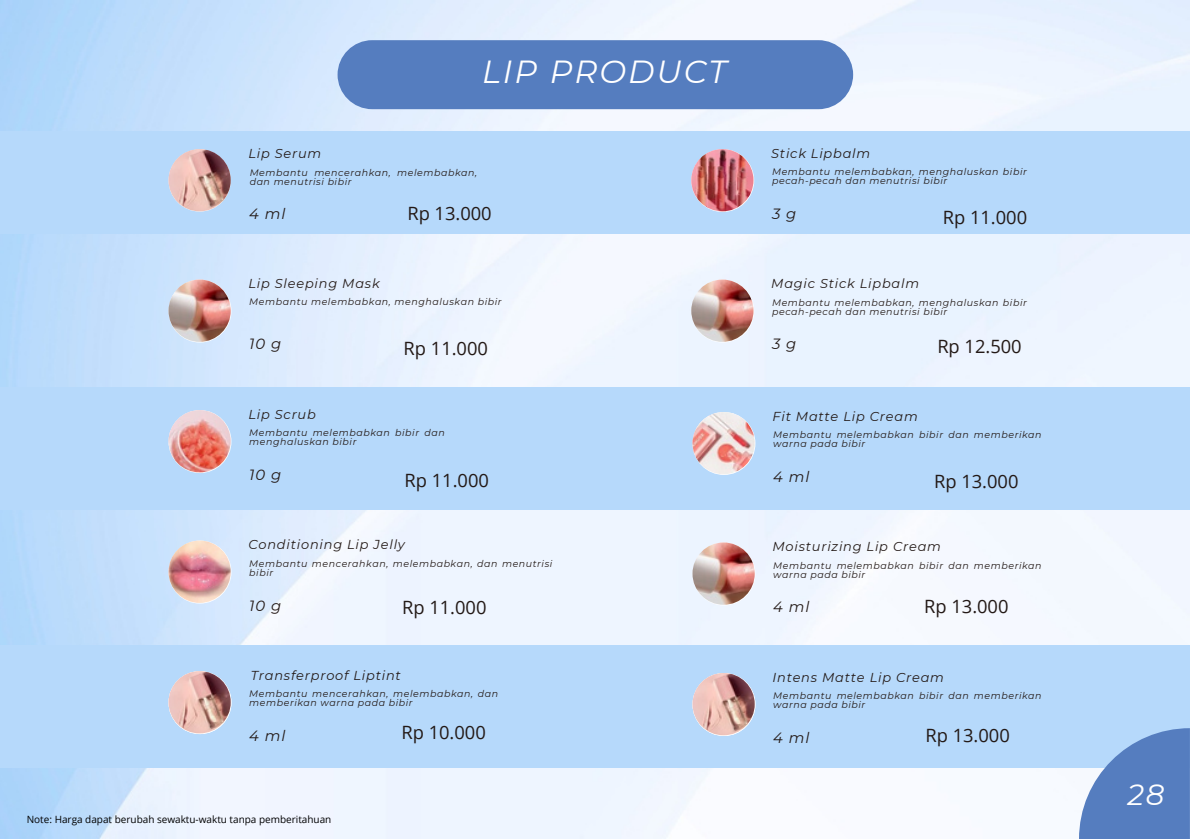
<style>
.page{position:relative;width:1190px;height:839px;background:#fff}
.page>*{position:absolute;margin:0;border:0;box-sizing:border-box;transform-origin:0 0}
.t1{font:italic 31.8px "Montserrat";letter-spacing:.06em;color:#fff}
.t2{font:italic 29.2px "Montserrat";color:#fff}
.t3{font:18.4px "Open Sans";color:#231916}
.t4{font:italic 14.8px "Montserrat";letter-spacing:.06em;color:#231916}
.t5{font:italic 13px "Montserrat";letter-spacing:.06em;color:#231916}
.t6{font:10px "Open Sans";color:#000}
.t7{font:italic 9.4px/9px "Montserrat";letter-spacing:.06em;color:#231916}
</style>
<div class="page">
<img style="left:0;top:1px;width:1190px;height:837px">
<div style="left:0;top:387px;width:1190px;height:123px;background:#b6d9fb"></div>
<div style="left:0;top:645px;width:1190px;height:122px;background:#b6d9fb"></div>
<div style="left:0;top:131px;width:1190px;height:102px;background:#b6d9fb"></div>
<div style="left:338px;top:40px;width:515px;height:69px;background:#557dbf;border-radius:35px"></div>
<img style="left:168px;top:149px;width:63px;height:62px;border-radius:50%">
<img style="left:168px;top:540px;width:63px;height:63px;border-radius:50%">
<svg style="left:691px;top:149px;width:63px;height:63px"></svg>
<img style="left:691px;top:149px;width:62px;height:62px;border-radius:50%">
<img style="left:691px;top:279px;width:62px;height:63px;border-radius:50%">
<img style="left:692px;top:412px;width:63px;height:62px;border-radius:50%">
<img style="left:168px;top:410px;width:63px;height:62px;border-radius:50%">
<img style="left:168px;top:279px;width:63px;height:63px;border-radius:50%">
<img style="left:692px;top:673px;width:63px;height:62px;border-radius:50%">
<img style="left:168px;top:671px;width:63px;height:62px;border-radius:50%">
<img style="left:692px;top:542px;width:63px;height:62px;border-radius:50%">
<svg style="left:1079px;top:728px;width:111px;height:110px"></svg>
<p class="t1" style="left:482px;top:53px;width:246px">LIP PRODUCT</p>
<p class="t5" style="left:248px;top:145px;width:74px">Lip Serum</p>
<p class="t5" style="left:771px;top:145px;width:101px">Stick Lipbalm</p>
<p class="t7" style="left:250px;top:168px;width:229px">Membantu mencerahkan, melembabkan, dan menutrisi bibir</p>
<p class="t7" style="left:772px;top:167px;width:256px">Membantu melembabkan, menghaluskan bibir pecah-pecah dan menutrisi bibir</p>
<p class="t4" style="left:249px;top:205px;width:38px">4 ml</p>
<p class="t3" style="left:407px;top:200px;width:86px">Rp 13.000</p>
<p class="t4" style="left:772px;top:205px;width:26px">3 g</p>
<p class="t3" style="left:943px;top:204px;width:86px">Rp 11.000</p>
<p class="t5" style="left:248px;top:275px;width:133px">Lip Sleeping Mask</p>
<p class="t5" style="left:771px;top:275px;width:149px">Magic Stick Lipbalm</p>
<p class="t7" style="left:249px;top:297px;width:254px">Membantu melembabkan, menghaluskan bibir</p>
<p class="t7" style="left:772px;top:298px;width:256px">Membantu melembabkan, menghaluskan bibir pecah-pecah dan menutrisi bibir</p>
<p class="t4" style="left:249px;top:335px;width:33px">10 g</p>
<p class="t3" style="left:404px;top:335px;width:86px">Rp 11.000</p>
<p class="t4" style="left:772px;top:335px;width:26px">3 g</p>
<p class="t3" style="left:937px;top:333px;width:86px">Rp 12.500</p>
<p class="t5" style="left:248px;top:406px;width:69px">Lip Scrub</p>
<p class="t5" style="left:772px;top:408px;width:147px">Fit Matte Lip Cream</p>
<p class="t7" style="left:249px;top:428px;width:197px">Membantu melembabkan bibir dan menghaluskan bibir</p>
<p class="t7" style="left:773px;top:430px;width:270px">Membantu melembabkan bibir dan memberikan warna pada bibir</p>
<p class="t4" style="left:249px;top:465px;width:33px">10 g</p>
<p class="t3" style="left:405px;top:467px;width:86px">Rp 11.000</p>
<p class="t4" style="left:773px;top:467px;width:38px">4 ml</p>
<p class="t3" style="left:934px;top:468px;width:86px">Rp 13.000</p>
<p class="t5" style="left:248px;top:536px;width:158px">Conditioning Lip Jelly</p>
<p class="t5" style="left:772px;top:538px;width:170px">Moisturizing Lip Cream</p>
<p class="t7" style="left:249px;top:559px;width:305px">Membantu mencerahkan, melembabkan, dan menutrisi bibir</p>
<p class="t7" style="left:773px;top:561px;width:270px">Membantu melembabkan bibir dan memberikan warna pada bibir</p>
<p class="t4" style="left:249px;top:596px;width:33px">10 g</p>
<p class="t3" style="left:402px;top:594px;width:86px">Rp 11.000</p>
<p class="t4" style="left:773px;top:598px;width:38px">4 ml</p>
<p class="t3" style="left:924px;top:593px;width:86px">Rp 13.000</p>
<p class="t5" style="left:251px;top:667px;width:152px">Transferproof Liptint</p>
<p class="t5" style="left:772px;top:669px;width:173px">Intens Matte Lip Cream</p>
<p class="t7" style="left:249px;top:689px;width:250px">Membantu mencerahkan, melembabkan, dan memberikan warna pada bibir</p>
<p class="t7" style="left:773px;top:691px;width:270px">Membantu melembabkan bibir dan memberikan warna pada bibir</p>
<p class="t4" style="left:249px;top:726px;width:38px">4 ml</p>
<p class="t3" style="left:401px;top:719px;width:86px">Rp 10.000</p>
<p class="t4" style="left:773px;top:728px;width:38px">4 ml</p>
<p class="t3" style="left:925px;top:722px;width:86px">Rp 13.000</p>
<p class="t2" style="left:1127px;top:776px;width:39px">28</p>
<p class="t6" style="left:27px;top:812px;width:306px">Note: Harga dapat berubah sewaktu-waktu tanpa pemberitahuan</p>
</div>
